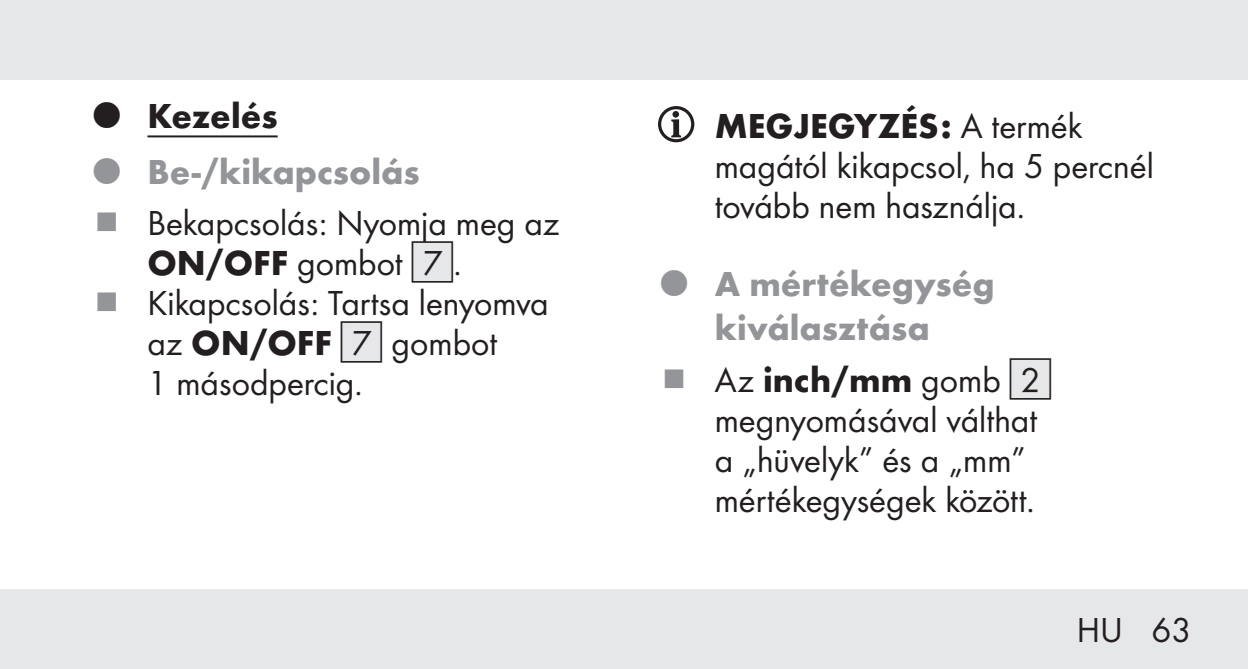
<style>
.page{position:relative;width:1248px;height:669px;background:#fff}
.page>*{position:absolute;margin:0;border:0;box-sizing:border-box;transform-origin:0 0}
.t1{font:36px/40px "Futura Boo";color:#231f20}
.t2{font:700 36px "Futura";color:#231f20}
.t3{font:700 36px/44px "Futura";color:#939598}
.s1{font-family:"Futura";font-weight:700}
.s2{font-family:"IMP Lidl Num Box";font-size:31.6px;color:#e6e7e9}
.s3{font-family:"IMP Lidl Num Box";font-size:31.6px}
.s4{font-family:"Futura Boo";font-weight:400}
.s5{font-family:"IMP Lidl Num Box";font-weight:400;font-size:31.6px;color:#e6e7e9}
.s6{font-family:"IMP Lidl Num Box";font-weight:400;font-size:31.6px}
</style>
<div class="page">
<div style="left:0;top:590px;width:1247px;height:79px;background:#e6e7e9"></div>
<div style="left:0;top:0;width:1247px;height:79px;background:#e6e7e9"></div>
<hr style="left:147px;top:135px;width:131px;height:2px;background:#231f20">
<svg style="left:659px;top:108px;width:33px;height:33px"></svg>
<div style="left:658px;top:106px;width:36px;height:36px;border:3px solid #231f20;border-radius:50%"></div>
<svg style="left:671px;top:111px;width:10px;height:26px"></svg>
<p class="t2" style="left:147px;top:90px;width:132px">Kezelés</p>
<p class="t3" style="left:147px;top:147px;width:274px">Be-/kikapcsolás</p>
<p class="t1" style="left:147px;top:201px;width:413px">Bekapcsolás: Nyomja meg az<br><span class="s1">ON/OFF</span> gombot <span class="s2">[</span><span class="s3">7]</span>.<br>Kikapcsolás: Tartsa lenyomva az <span class="s1">ON/OFF</span> <span class="s2">[</span><span class="s3">7]</span> gombot<br>1 másodpercig.</p>
<p class="t2" style="left:714px;top:100px;width:369px">MEGJEGYZÉS: <span class="s4">A termék</span></p>
<p class="t1" style="left:714px;top:144px;width:440px">magától kikapcsol, ha 5 percnél tovább nem használja.</p>
<p class="t3" style="left:714px;top:260px;width:281px">A mértékegység kiválasztása</p>
<p class="t2" style="left:714px;top:353px;width:338px"><span class="s4">Az</span> inch/mm <span class="s4">gomb</span> <span class="s5">[</span><span class="s6">2]</span></p>
<p class="t1" style="left:714px;top:398px;width:324px">megnyomásával válthat a „hüvelyk” és a „mm” mértékegységek között.</p>
<p class="t1" style="left:1076px;top:609px;width:48px">HU</p>
<p class="t1" style="left:1151px;top:609px;width:41px">63</p>
</div>
